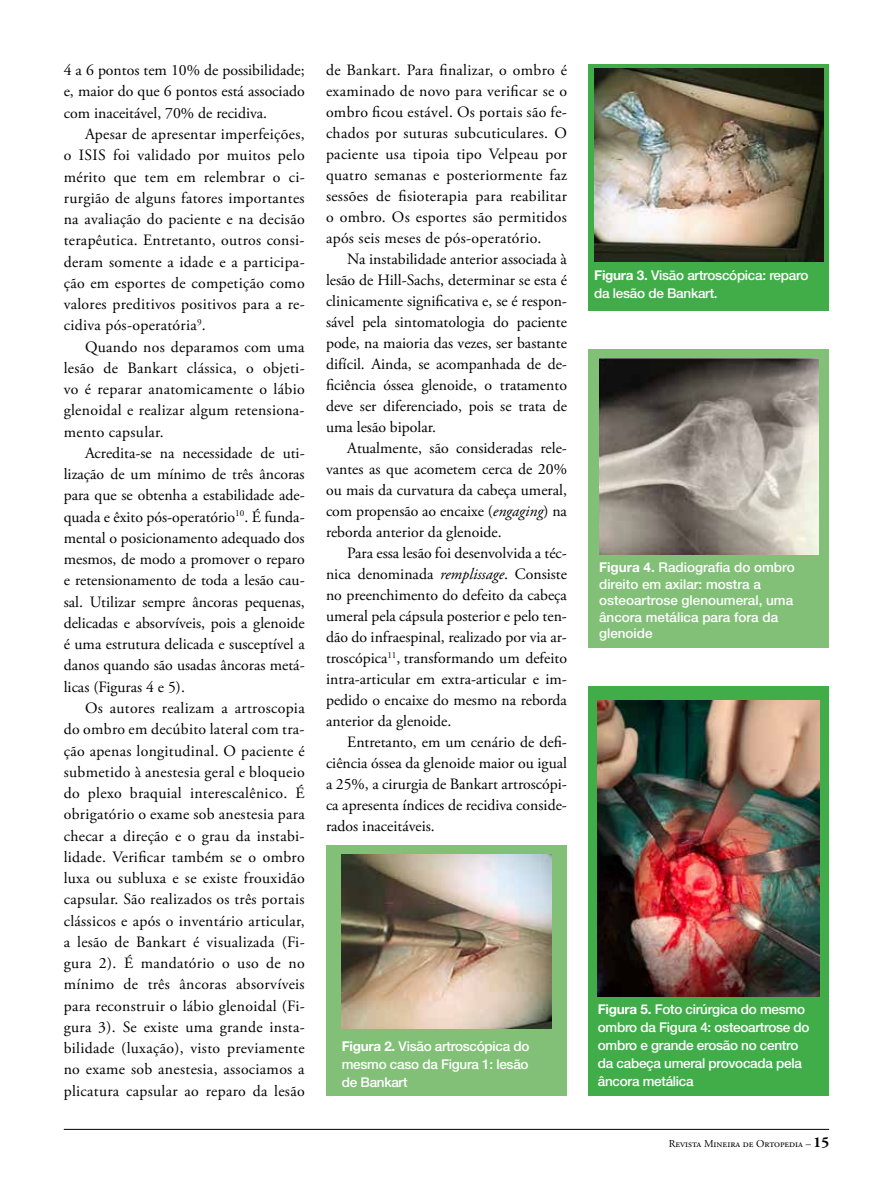
<style>
.page{position:relative;width:893px;height:1191px;background:#fff}
.page>*{position:absolute;margin:0;border:0;box-sizing:border-box;transform-origin:0 0}
.t1{font:15.75px/21.3px "Adobe Garamond Pro";color:#000;text-align:justify}
.t2{font:500 13.5px/18px "Helvetica Neue LT Std";letter-spacing:-.02em;color:#fff}
.t3{font:500 13.5px/16.5px "Helvetica Neue LT Std";color:#fff}
.t4{font:10.5px "Adobe Garamond Pro";color:#000}
.s1{font-style:italic}
.s2{font-weight:700}
.s3{font-weight:700;font-size:15px}
</style>
<div class="page">
<hr style="left:64px;top:1129px;width:765px;height:1px;background:#000">
<div style="left:326px;top:845px;width:241px;height:250px;background:#82c078"></div>
<img style="left:342px;top:854px;width:209px;height:174px">
<div style="left:588px;top:64px;width:241px;height:247px;background:#41ad49"></div>
<img style="left:594px;top:69px;width:229px;height:192px">
<div style="left:588px;top:349px;width:241px;height:298px;background:#82c078"></div>
<img style="left:599px;top:359px;width:219px;height:195px">
<div style="left:588px;top:686px;width:241px;height:409px;background:#41ad49"></div>
<img style="left:598px;top:700px;width:221px;height:296px">
<p class="t1" style="left:64px;top:60px;width:242px">4 a 6 pontos tem 10% de possibilidade; e, maior do que 6 pontos está associado com inaceitável, 70% de recidiva.</p>
<p class="t1" style="left:64px;top:124px;width:242px;text-indent:21px">Apesar de apresentar imperfeições, o ISIS foi validado por muitos pelo mérito que tem em relembrar o ci&shy;rurgião de alguns fatores importantes na avaliação do paciente e na decisão terapêutica. Entretanto, outros consi&shy;deram somente a idade e a participa&shy;ção em esportes de competição como valores preditivos positivos para a re&shy;cidiva pós-operatória<sup>9</sup>.</p>
<p class="t1" style="left:64px;top:336px;width:243px;text-indent:21px">Quando nos deparamos com uma lesão de Bankart clássica, o objeti&shy;vo é reparar anatomicamente o lábio glenoidal e realizar algum retensiona&shy;mento capsular.</p>
<p class="t1" style="left:64px;top:443px;width:243px;text-indent:21px">Acredita-se na necessidade de uti&shy;lização de um mínimo de três âncoras para que se obtenha a estabilidade ade&shy;quada e êxito pós-operatório<sup>10</sup>. É funda&shy;mental o posicionamento adequado dos mesmos, de modo a promover o reparo e retensionamento de toda a lesão cau&shy;sal. Utilizar sempre âncoras pequenas, delicadas e absorvíveis, pois a glenoide é uma estrutura delicada e susceptível a danos quando são usadas âncoras metá&shy;licas (Figuras 4 e 5).</p>
<p class="t1" style="left:64px;top:698px;width:243px;text-indent:21px">Os autores realizam a artroscopia do ombro em decúbito lateral com tra&shy;ção apenas longitudinal. O paciente é submetido à anestesia geral e bloqueio do plexo braquial interescalênico. É obrigatório o exame sob anestesia para checar a direção e o grau da instabi&shy;lidade. Verificar também se o ombro luxa ou subluxa e se existe frouxidão capsular. São realizados os três portais clássicos e após o inventário articular, a lesão de Bankart é visualizada (Fi&shy;gura 2). É mandatório o uso de no mínimo de três âncoras absorvíveis para reconstruir o lábio glenoidal (Fi&shy;gura 3). Se existe uma grande insta&shy;bilidade (luxação), visto previamente no exame sob anestesia, associamos a plicatura capsular ao reparo da lesão</p>
<p class="t1" style="left:326px;top:60px;width:242px">de Bankart. Para finalizar, o ombro é examinado de novo para verificar se o ombro ficou estável. Os portais são fe&shy;chados por suturas subcuticulares. O paciente usa tipoia tipo Velpeau por quatro semanas e posteriormente faz sessões de fisioterapia para reabilitar o ombro. Os esportes são permitidos após seis meses de pós-operatório.</p>
<p class="t1" style="left:326px;top:249px;width:242px;text-indent:21px">Na instabilidade anterior associada à lesão de Hill-Sachs, determinar se esta é clinicamente significativa e, se é respon&shy;sável pela sintomatologia do paciente pode, na maioria das vezes, ser bastante difícil. Ainda, se acompanhada de de&shy;ficiência óssea glenoide, o tratamento deve ser diferenciado, pois se trata de uma lesão bipolar.</p>
<p class="t1" style="left:326px;top:438px;width:243px;text-indent:21px">Atualmente, são consideradas rele&shy;vantes as que acometem cerca de 20% ou mais da curvatura da cabeça umeral, com propensão ao encaixe (<span class="s1">engaging</span>) na reborda anterior da glenoide.</p>
<p class="t1" style="left:326px;top:543px;width:243px;text-indent:21px">Para essa lesão foi desenvolvida a téc&shy;nica denominada <span class="s1">remplissage</span>. Consiste no preenchimento do defeito da cabeça umeral pela cápsula posterior e pelo ten&shy;dão do infraespinal, realizado por via ar&shy;troscópica<sup>11</sup>, transformando um defeito intra-articular em extra-articular e im&shy;pedido o encaixe do mesmo na reborda anterior da glenoide.</p>
<p class="t1" style="left:326px;top:732px;width:242px;text-indent:21px">Entretanto, em um cenário de defi&shy;ciência óssea da glenoide maior ou igual a 25%, a cirurgia de Bankart artroscópi&shy;ca apresenta índices de recidiva conside&shy;rados inaceitáveis.</p>
<p class="t2" style="left:342px;top:1037px;width:189px;text-align:justify"><span class="s2">Figura 2.</span> Visão artroscópica do mesmo caso da Figura 1: lesão de Bankart</p>
<p class="t2" style="left:594px;top:266px;width:216px"><span class="s2">Figura 3.</span> Visão artroscópica: reparo da lesão de Bankart.</p>
<p class="t3" style="left:599px;top:559px;width:197px"><span class="s2">Figura 4.</span> Radiografia do ombro direito em axilar: mostra a osteoartrose glenoumeral, uma âncora metálica para fora da glenoide</p>
<p class="t2" style="left:598px;top:1000px;width:213px"><span class="s2">Figura 5.</span> Foto cirúrgica do mesmo ombro da Figura 4: osteoartrose do ombro e grande erosão no centro da cabeça umeral provocada pela âncora metálica</p>
<p class="t4" style="left:669px;top:1137px;width:162px">Revista Mineira de Ortopedia – <span class="s3">15</span></p>
</div>
